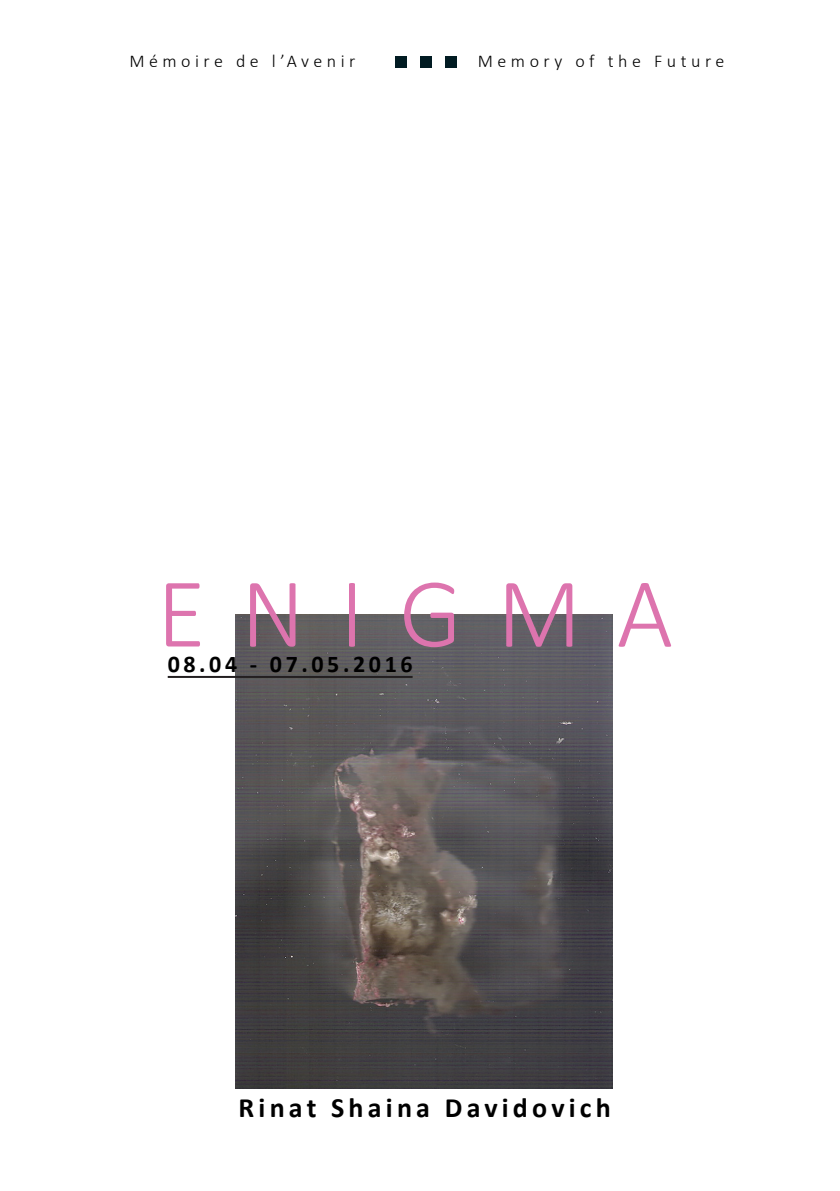
<style>
.page{position:relative;width:840px;height:1191px;background:#fff}
.page>*{position:absolute;margin:0;border:0;box-sizing:border-box;transform-origin:0 0}
.t1{font:300 100px "Calibri";letter-spacing:.35em;color:#dd74ae}
.t2{font:700 28px "Calibri";letter-spacing:.15em;color:#000}
.t3{font:700 24px "Calibri";letter-spacing:.15em;color:#000}
.t4{font:300 18px "Calibri";letter-spacing:.25em;color:#000}
</style>
<div class="page">
<img style="left:235px;top:614px;width:377px;height:474px">
<hr style="left:168px;top:676px;width:244px;height:2px;background:#231f20">
<svg style="left:395px;top:57px;width:11px;height:10px"></svg>
<svg style="left:420px;top:57px;width:11px;height:10px"></svg>
<svg style="left:445px;top:57px;width:11px;height:10px"></svg>
<p class="t4" style="left:129px;top:50px;width:227px">Mémoire de l’Avenir</p>
<p class="t4" style="left:477px;top:50px;width:248px">Memory of the Future</p>
<h1 class="t1" style="left:157px;top:551px;width:517px">ENIGMA</h1>
<h3 class="t3" style="left:168px;top:649px;width:246px">08.04 - 07.05.2016</h3>
<h2 class="t2" style="left:238px;top:1090px;width:373px">Rinat Shaina Davidovich</h2>
</div>
